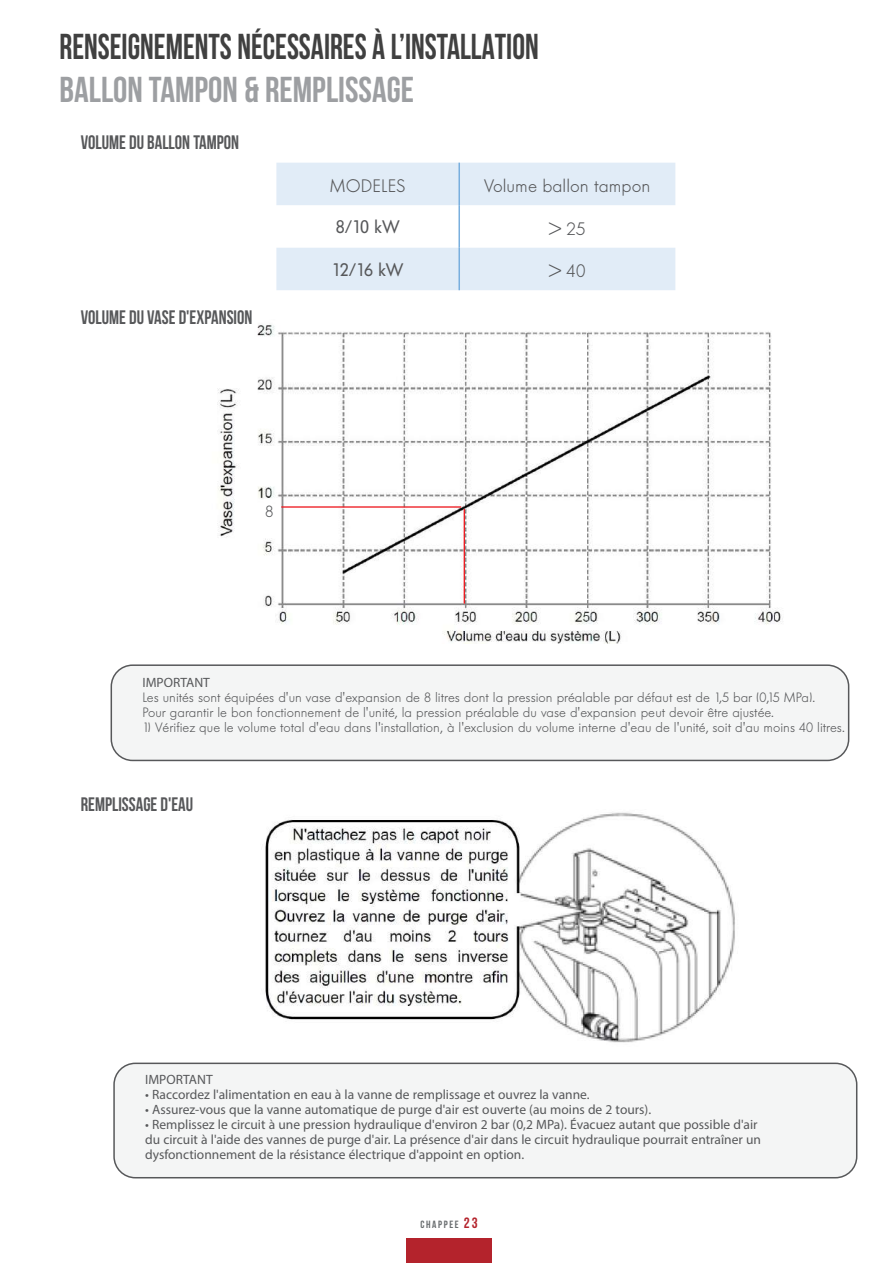
<style>
.page{position:relative;width:893px;height:1263px;background:#fff}
.page>*{position:absolute;margin:0;border:0;box-sizing:border-box;transform-origin:0 0}
.t1{font:700 36px "Bebas Neue";color:#404040;scale:.89 1}
.t2{font:700 36px "Bebas Neue";color:#9d9fa2}
.t3{font:700 19.5px "Bebas Neue";color:#57585a;scale:.95 1}
.t4{font:300 18px "Futura BQ";color:#57585a}
.t5{font:18px "Futura BQ";letter-spacing:-.075em;color:#57585a}
.t6{font:300 16.2px "Futura BQ";color:#57585a}
.t7{font:13.5px/15px "Myriad Pro";color:#57585a}
.t8{font:300 13.5px/15px "Futura BQ";color:#57585a}
.t9{font:700 10.5px "Bebas Neue";letter-spacing:.155em;color:#686c6e}
.s1{font-size:15px;color:#b4232c}
</style>
<div class="page">
<div style="left:407px;top:1238px;width:85px;height:25px;background:#b4232c"></div>
<svg style="left:276px;top:163px;width:399px;height:127px;fill:#e1ecf7"></svg>
<hr style="left:458px;top:163px;width:2px;height:42px;background:#79afde">
<hr style="left:458px;top:205px;width:2px;height:43px;background:#79afde">
<hr style="left:458px;top:248px;width:2px;height:42px;background:#79afde">
<img style="left:217px;top:325px;width:566px;height:319px">
<hr style="left:281px;top:506px;width:180px;height:2px;background:#ee1d23">
<hr style="left:464px;top:509px;width:1px;height:95px;background:#ee1d23">
<div style="left:111px;top:665px;width:738px;height:95px;background:#f4f5f5;border-radius:21px"></div>
<div style="left:111px;top:664px;width:738px;height:97px;border:2px solid #57585a;border-radius:21px"></div>
<img style="left:265px;top:812px;width:470px;height:231px">
<div style="left:114px;top:1063px;width:743px;height:115px;background:#f4f5f5;border-radius:21px"></div>
<div style="left:113px;top:1062px;width:744px;height:116px;border:2px solid #57585a;border-radius:21px"></div>
<h1 class="t1" style="left:60px;top:27px;width:540px">RENSEIGNEMENTS NÉCESSAIRES À L’INSTALLATION</h1>
<h1 class="t2" style="left:60px;top:70px;width:356px">BALLON TAMPON &amp; REMPLISSAGE</h1>
<h2 class="t3" style="left:81px;top:131px;width:168px">VOLUME DU BALLON TAMPON</h2>
<h3 class="t4" style="left:330px;top:176px;width:77px">MODELES</h3>
<h3 class="t4" style="left:484px;top:176px;width:168px">Volume ballon tampon</h3>
<h3 class="t5" style="left:336px;top:216px;width:65px">8/10 kW</h3>
<h3 class="t4" style="left:549px;top:218px;width:38px">&gt; 25</h3>
<h3 class="t5" style="left:332px;top:259px;width:73px">12/16 kW</h3>
<h3 class="t4" style="left:549px;top:261px;width:38px">&gt; 40</h3>
<h2 class="t3" style="left:81px;top:307px;width:182px">VOLUME DU VASE D'EXPANSION</h2>
<p class="t6" style="left:265px;top:501px;width:10px">8</p>
<p class="t7" style="left:142px;top:675px;width:69px">IMPORTANT</p>
<p class="t8" style="left:142px;top:690px;width:674px">Les unités sont équipées d'un vase d'expansion de 8 litres dont la pression préalable par défaut est de 1,5 bar (0,15 MPa).<br>Pour garantir le bon fonctionnement de l'unité, la pression préalable du vase d'expansion peut devoir être ajustée.</p>
<p class="t8" style="left:142px;top:720px;width:704px">1) Vérifiez que le volume total d'eau dans l'installation, à l'exclusion du volume interne d'eau de l'unité, soit d'au moins 40 litres.</p>
<h2 class="t3" style="left:81px;top:793px;width:120px">REMPLISSAGE D'EAU</h2>
<p class="t7" style="left:145px;top:1072px;width:69px">IMPORTANT</p>
<p class="t7" style="left:145px;top:1087px;width:446px">• Raccordez l'alimentation en eau à la vanne de remplissage et ouvrez la vanne.</p>
<p class="t7" style="left:145px;top:1102px;width:507px">• Assurez-vous que la vanne automatique de purge d'air est ouverte (au moins de 2 tours).</p>
<p class="t7" style="left:145px;top:1117px;width:617px">• Remplissez le circuit à une pression hydraulique d'environ 2 bar (0,2 MPa). Évacuez autant que possible d'air du circuit à l'aide des vannes de purge d'air. La présence d'air dans le circuit hydraulique pourrait entraîner un dysfonctionnement de la résistance électrique d'appoint en option.</p>
<p class="t9" style="left:420px;top:1219px;width:59px">CHAPPEE <span class="s1">23</span></p>
</div>
